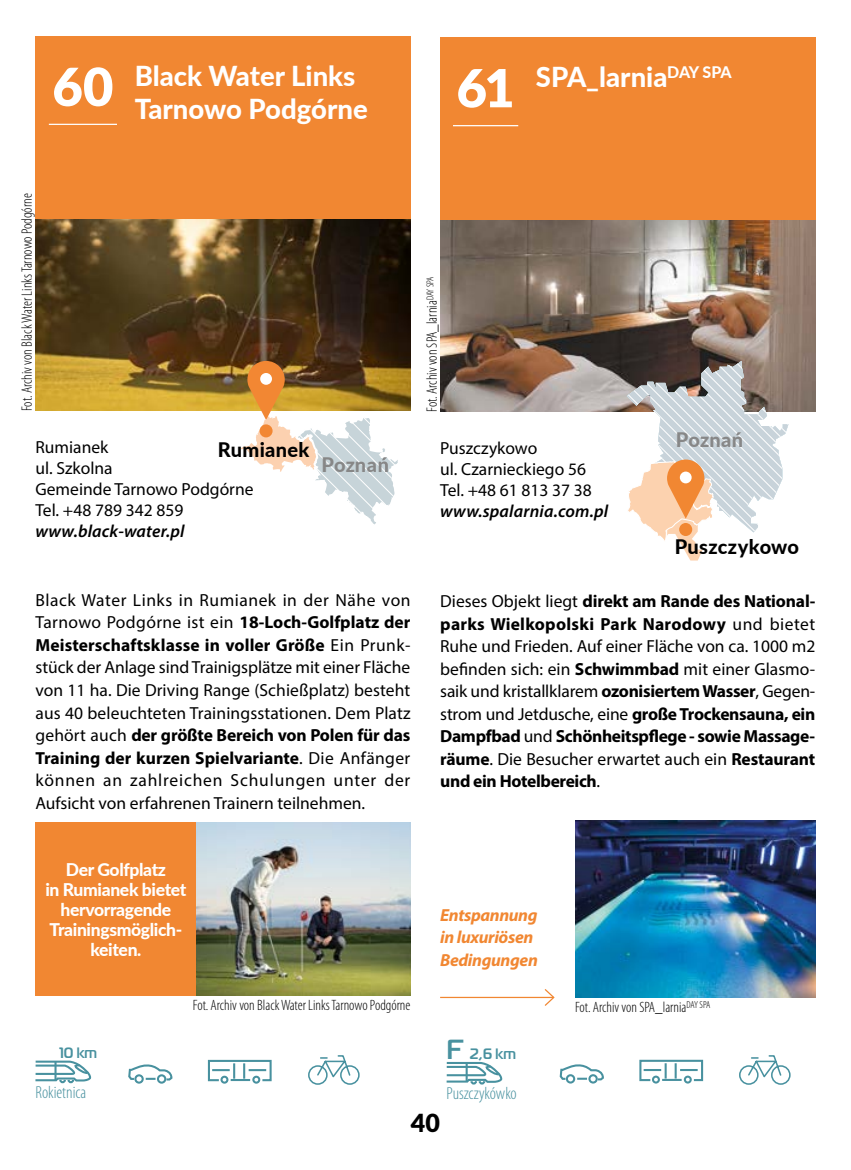
<style>
.page{position:relative;width:851px;height:1170px;background:#fff}
.page>*{position:absolute;margin:0;border:0;box-sizing:border-box;transform-origin:0 0}
.t1{font:900 52.5px "Lato";color:#fff}
.t2{font:800 27.5px/32.5px "Lato";color:#fff}
.t3{font:900 25px "Lato";color:#000}
.t4{font:800 20px "Lato";letter-spacing:.015em;color:#000}
.t5{font:800 20px "Lato";letter-spacing:.005em;color:#878787}
.t6{font:17.5px/22.5px "Myriad Pro";color:#000}
.t7{font:800 17.5px/20px "Lato";letter-spacing:-.02em;color:#fff;text-align:center}
.t8{font:italic 600 17.5px "Myriad Pro";letter-spacing:.01em;color:#000}
.t9{font:italic 700 17.5px/22.5px "Myriad Pro";letter-spacing:-.02em;color:#f18732}
.t10{font:300 condensed 17.5px "Myriad Pro";color:#48919f}
.t11{font:300 condensed 15px "Myriad Pro";color:#000}
.t12{font:700 15px "Magistral TT";color:#48919f}
.s1{font-weight:700}
.s2{font-size:27.5px;color:#fff}
.s3{font-size:27.5px}
</style>
<div class="page">
<img style="left:196px;top:822px;width:214px;height:173px">
<div style="left:440px;top:37px;width:375px;height:375px;background:#f18732"></div>
<hr style="left:453px;top:125px;width:65px;height:1px;background:#fff">
<img style="left:440px;top:221px;width:375px;height:191px">
<img style="left:575px;top:820px;width:240px;height:177px">
<hr style="left:440px;top:996px;width:113px;height:1px;background:#f18732">
<svg style="left:543px;top:989px;width:12px;height:17px"></svg>
<svg style="left:626px;top:361px;width:162px;height:199px"></svg>
<div style="left:679px;top:471px;width:12px;height:12px;background:#fff;border-radius:50%"></div>
<svg style="left:446px;top:1061px;width:57px;height:24px"></svg>
<svg style="left:559px;top:1064px;width:45px;height:17px"></svg>
<div style="left:565px;top:1074px;width:10px;height:9px;border:2px solid #48919f;border-radius:50%"></div>
<div style="left:588px;top:1074px;width:9px;height:9px;border:2px solid #48919f;border-radius:50%"></div>
<div style="left:652px;top:1075px;width:7px;height:8px;border:2px solid #48919f;border-radius:50%"></div>
<div style="left:683px;top:1075px;width:8px;height:8px;border:2px solid #48919f;border-radius:50%"></div>
<svg style="left:639px;top:1059px;width:65px;height:23px"></svg>
<svg style="left:739px;top:1055px;width:52px;height:30px"></svg>
<div style="left:35px;top:822px;width:161px;height:174px;background:#f18732"></div>
<div style="left:35px;top:36px;width:375px;height:374px;background:#f18732"></div>
<hr style="left:49px;top:124px;width:68px;height:1px;background:#fff">
<img style="left:35px;top:219px;width:375px;height:191px">
<svg style="left:35px;top:1060px;width:57px;height:24px"></svg>
<hr style="left:54px;top:1061px;width:3px;height:19px;background:#48919f">
<svg style="left:128px;top:1064px;width:45px;height:17px"></svg>
<div style="left:134px;top:1074px;width:10px;height:9px;border:2px solid #48919f;border-radius:50%"></div>
<div style="left:157px;top:1074px;width:9px;height:9px;border:2px solid #48919f;border-radius:50%"></div>
<div style="left:220px;top:1075px;width:8px;height:8px;border:2px solid #48919f;border-radius:50%"></div>
<div style="left:252px;top:1075px;width:8px;height:8px;border:2px solid #48919f;border-radius:50%"></div>
<svg style="left:207px;top:1059px;width:65px;height:23px"></svg>
<svg style="left:308px;top:1055px;width:52px;height:30px"></svg>
<svg style="left:240px;top:361px;width:162px;height:164px"></svg>
<h2 class="t2" style="left:52px;top:59px;width:317px;text-indent:82px">Black Water Links<br><sup>60</sup> Tarnowo Podgórne</h2>
<h1 class="t1" style="left:456px;top:49px;width:60px">61</h1>
<h2 class="t2" style="left:536px;top:60px;width:197px">SPA_larnia<sup>DAY</sup> <sup>SPA</sup></h2>
<p class="t11" style="left:18px;top:411px;width:219px;rotate:-90deg">Fot. Archiv von Black Water Links Tarnowo Podgórne</p>
<p class="t6" style="left:35px;top:436px;width:219px;line-height:21px">Rumianek<br>ul. Szkolna<br>Gemeinde Tarnowo Podgórne<br>Tel. +48 789 342 859</p>
<p class="t8" style="left:35px;top:520px;width:151px">www.black-water.pl</p>
<p class="t4" style="left:218px;top:435px;width:93px">Rumianek</p>
<p class="t5" style="left:321px;top:450px;width:57px">Pozna</p>
<p class="t6" style="left:35px;top:588px;width:376px;text-align:justify">Black Water Links in Rumianek in der Nähe von Tarnowo Podgórne ist ein <span class="s1">18-Loch-Golfplatz der Meisterschaftsklasse in voller Größe</span> Ein Prunk&shy;stück der Anlage sind Trainigsplätze mit einer Fläche von 11 ha. Die Driving Range (Schießplatz) besteht aus 40 beleuchteten Trainingsstationen. Dem Platz gehört auch <span class="s1">der größte Bereich von Polen für das Training der kurzen Spielvariante</span>. Die Anfänger können an zahlreichen Schulungen unter der Aufsicht von erfahrenen Trainern teilnehmen.</p>
<p class="t11" style="left:423px;top:412px;width:137px;rotate:-90deg">Fot. Archiv von SPA_larnia<sup>DAY</sup> <sup>SPA</sup></p>
<p class="t6" style="left:440px;top:437px;width:153px;line-height:21px">Puszczykowo<br>ul. Czarnieckiego 56<br>Tel. +48 61 813 37 38</p>
<p class="t8" style="left:440px;top:500px;width:169px">www.spalarnia.com.pl</p>
<p class="t5" style="left:675px;top:425px;width:69px">Poznań</p>
<p class="t4" style="left:674px;top:531px;width:126px">Puszczykowo</p>
<p class="t6" style="left:440px;top:589px;width:376px;text-align:justify">Dieses Objekt liegt <span class="s1">direkt am Rande des National&shy;parks Wielkopolski Park Narodowy</span> und bietet Ruhe und Frieden. Auf einer Fläche von ca. 1000 m2 befinden sich: ein <span class="s1">Schwimmbad</span> mit einer Glasmo&shy;saik und kristallklarem <span class="s1">ozonisiertem Wasser</span>, Gegen&shy;strom und Jetdusche, eine <span class="s1">große Trockensauna, ein Dampfbad</span> und <span class="s1">Schönheitspflege - sowie Massage&shy;räume</span>. Die Besucher erwartet auch ein <span class="s1">Restaurant und ein Hotelbereich</span>.</p>
<p class="t7" style="left:45px;top:859px;width:143px">Der Golfplatz<br>in Rumianek bietet hervorragende<br>Trainingsmöglich&shy;keiten.</p>
<p class="t12" style="left:35px;top:1042px;width:63px"><span class="s2">C</span> 10 km</p>
<p class="t10" style="left:35px;top:1081px;width:52px">Rokietnica</p>
<p class="t11" style="left:193px;top:995px;width:219px">Fot. Archiv von Black Water Links Tarnowo Podgórne</p>
<p class="t9" style="left:440px;top:902px;width:99px">Entspannung in luxuriösen<br>Bedingungen</p>
<p class="t12" style="left:446px;top:1044px;width:71px"><span class="s3">F</span> 2,6 km</p>
<p class="t10" style="left:446px;top:1082px;width:72px">Puszczykówko</p>
<p class="t11" style="left:575px;top:997px;width:137px">Fot. Archiv von SPA_larnia<sup>DAY</sup> <sup>SPA</sup></p>
<h3 class="t3" style="left:411px;top:1103px;width:31px">40</h3>
</div>
